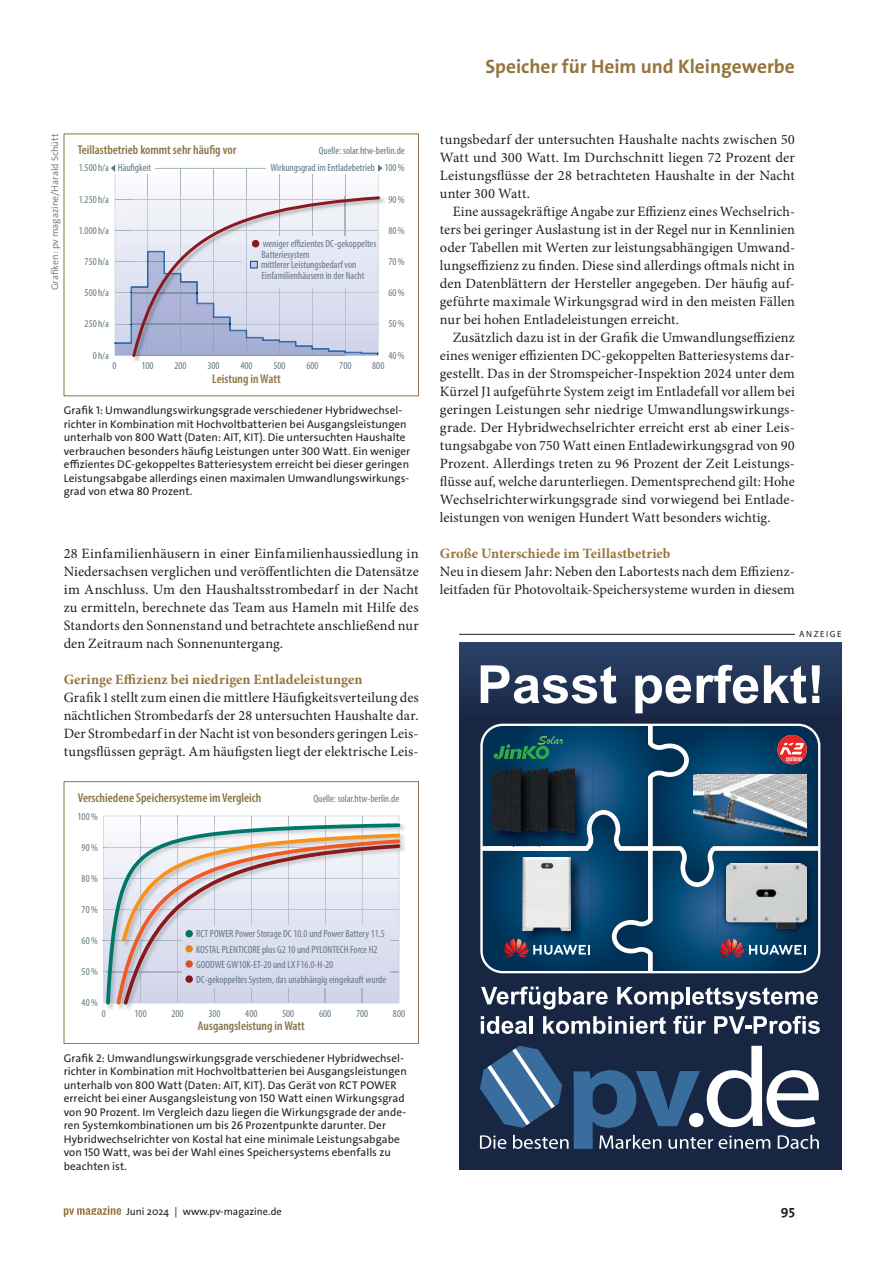
<style>
.page{position:relative;width:893px;height:1263px;background:#fff}
.page>*{position:absolute;margin:0;border:0;box-sizing:border-box;transform-origin:0 0}
.t1{font:700 19.5px "The Sans Os F";color:#95753d}
.t2{font:14.25px/18px "Minion Pro";letter-spacing:.005em;color:#231f20;text-align:justify}
.t3{font:700 14.25px "Minion Pro";letter-spacing:.005em;color:#95753d}
.t4{font:700 13.5px "The Sans Os F";color:#231f20}
.t5{font:600 condensed 12.9px "Myriad Pro";color:#8c7546}
.t6{font:600 condensed 12.75px "Myriad Pro";color:#8c7546}
.t7{font:11.25px/13.5px "The Sans Os F";letter-spacing:.005em;color:#231f20}
.t8{font:condensed 10.5px/15.1px "Myriad Pro";color:#647883}
.t9{font:10.5px "The Sans Os F";color:#231f20}
.t10{font:9.75px "The Sans Os F";color:#808285}
.t11{font:9px "Myriad Pro";letter-spacing:.17em;color:#231f20}
.s1{font-size:12.75px}
</style>
<div class="page">
<hr style="left:459px;top:634px;width:336px;height:1px;background:#231f20">
<div style="left:459px;top:669px;width:383px;height:501px;background:#172642"></div>
<div style="left:459px;top:643px;width:383px;height:80px;background:linear-gradient(to bottom,#2b436a,#182642)"></div>
<svg style="left:481px;top:665px;width:135px;height:39px"></svg>
<svg style="left:635px;top:675px;width:56px;height:38px"></svg>
<svg style="left:697px;top:665px;width:61px;height:39px"></svg>
<svg style="left:764px;top:665px;width:42px;height:39px"></svg>
<svg style="left:812px;top:665px;width:8px;height:38px"></svg>
<svg style="left:480px;top:1046px;width:339px;height:103px"></svg>
<svg style="left:481px;top:987px;width:127px;height:23px"></svg>
<svg style="left:617px;top:987px;width:67px;height:22px"></svg>
<hr style="left:686px;top:987px;width:4px;height:17px;background:#fff">
<svg style="left:692px;top:987px;width:126px;height:23px"></svg>
<svg style="left:481px;top:1016px;width:46px;height:18px"></svg>
<hr style="left:530px;top:1016px;width:3px;height:18px;background:#fff">
<svg style="left:543px;top:1016px;width:123px;height:18px"></svg>
<svg style="left:673px;top:1016px;width:33px;height:18px"></svg>
<svg style="left:714px;top:1016px;width:106px;height:18px"></svg>
<svg style="left:480px;top:724px;width:340px;height:249px;background:#dbdde1"></svg>
<svg style="left:483px;top:726px;width:335px;height:245px;background:#2f5976"></svg>
<img style="left:717px;top:856px;width:99px;height:81px">
<img style="left:726px;top:863px;width:80px;height:65px">
<svg style="left:64px;top:1206px;width:57px;height:11px"></svg>
<div style="left:64px;top:781px;width:355px;height:263px;border:1px solid #8c7546"></div>
<svg style="left:103px;top:816px;width:296px;height:187px"></svg>
<hr style="left:251px;top:816px;width:1px;height:109px;background:#a7b6bf">
<hr style="left:288px;top:816px;width:1px;height:109px;background:#a7b6bf">
<hr style="left:325px;top:816px;width:1px;height:109px;background:#a7b6bf">
<hr style="left:362px;top:816px;width:1px;height:109px;background:#a7b6bf">
<hr style="left:214px;top:816px;width:1px;height:109px;background:#a7b6bf">
<svg style="left:104px;top:821px;width:298px;height:186px;background:#d7d4db"></svg>
<hr style="left:181px;top:168px;width:1px;height:187px;background:#a7b6bf">
<hr style="left:155px;top:168px;width:111px;height:1px;background:#a7b6bf">
<hr style="left:246px;top:168px;width:1px;height:188px;background:#a7b6bf">
<hr style="left:279px;top:174px;width:1px;height:62px;background:#a7b6bf">
<hr style="left:312px;top:174px;width:1px;height:62px;background:#a7b6bf">
<hr style="left:345px;top:174px;width:1px;height:62px;background:#a7b6bf">
<hr style="left:213px;top:168px;width:1px;height:188px;background:#a7b6bf">
<svg style="left:114px;top:193px;width:268px;height:166px;background:#d2d4e4"></svg>
<div style="left:252px;top:240px;width:7px;height:7px;background:#89191c;border-radius:50%"></div>
<div style="left:251px;top:261px;width:6px;height:7px;background:#c2c8e3"></div>
<div style="left:250px;top:261px;width:8px;height:7px;border:1px solid #004c98"></div>
<svg style="left:378px;top:164px;width:4px;height:8px"></svg>
<svg style="left:111px;top:164px;width:4px;height:8px"></svg>
<h1 class="t1" style="left:485px;top:58px;width:311px">Speicher für Heim und Kleingewerbe</h1>
<p class="t10" style="left:51px;top:290px;width:158px;rotate:-90deg">Grafiken: pv magazine/Harald Schütt</p>
<p class="t5" style="left:78px;top:145px;width:160px"><span class="s1">Teillastbe</span>trieb kommt sehr häufig vor</p>
<p class="t8" style="left:319px;top:144px;width:87px">Quelle: solar.htw-berlin.de</p>
<p class="t8" style="left:79px;top:161px;width:32px">1.500 h/a</p>
<p class="t8" style="left:79px;top:192px;width:32px">1.250 h/a</p>
<p class="t8" style="left:79px;top:223px;width:32px">1.000 h/a</p>
<p class="t8" style="left:85px;top:255px;width:26px">750 h/a</p>
<p class="t8" style="left:85px;top:286px;width:26px">500 h/a</p>
<p class="t8" style="left:85px;top:317px;width:26px">250 h/a</p>
<p class="t8" style="left:93px;top:348px;width:18px">0 h/a</p>
<p class="t8" style="left:118px;top:161px;width:35px">Häufigkeit</p>
<p class="t8" style="left:271px;top:161px;width:136px">Wirkungsgrad im Entladebetrieb 100 %</p>
<p class="t8" style="left:388px;top:192px;width:18px">90 %</p>
<p class="t8" style="left:388px;top:223px;width:18px">80 %</p>
<p class="t8" style="left:388px;top:255px;width:18px">70 %</p>
<p class="t8" style="left:388px;top:286px;width:18px">60 %</p>
<p class="t8" style="left:388px;top:317px;width:18px">50 %</p>
<p class="t8" style="left:388px;top:348px;width:18px">40 %</p>
<p class="t8" style="left:261px;top:239px;width:117px;line-height:10.5px">weniger effizientes DC-gekoppeltes<br>Batteriesystem<br>mittlerer Leistungsbedarf von<br>Einfamilienhäusern in der Nacht</p>
<p class="t8" style="left:113px;top:359px;width:6px">0</p>
<p class="t8" style="left:273px;top:359px;width:14px">500</p>
<p class="t8" style="left:142px;top:359px;width:14px">100</p>
<p class="t8" style="left:174px;top:359px;width:14px">200</p>
<p class="t8" style="left:306px;top:359px;width:14px">600</p>
<p class="t8" style="left:207px;top:359px;width:14px">300</p>
<p class="t8" style="left:339px;top:359px;width:14px">700</p>
<p class="t8" style="left:240px;top:359px;width:14px">400</p>
<p class="t6" style="left:212px;top:373px;width:70px">Leistung in Watt</p>
<p class="t8" style="left:372px;top:359px;width:14px">800</p>
<p class="t7" style="left:64px;top:404px;width:348px">Grafik 1: Umwandlungswirkungsgrade verschiedener Hybridwechsel&shy;richter in Kombination mit Hochvoltbatterien bei Ausgangsleistungen unterhalb von 800 Watt (Daten: AIT, KIT). Die untersuchten Haushalte verbrauchen besonders häufig Leistungen unter 300 Watt. Ein weniger effizientes DC-gekoppeltes Batteriesystem erreicht bei dieser geringen Leistungsabgabe allerdings einen maximalen Umwandlungswirkungs&shy;grad von etwa 80 Prozent.</p>
<p class="t2" style="left:64px;top:546px;width:356px">28 Einfamilienhäusern in einer Einfamilienhaussiedlung in Niedersachsen verglichen und veröffentlichten die Datensätze im Anschluss. Um den Haushaltsstrombedarf in der Nacht zu ermitteln, berechnete das Team aus Hameln mit Hilfe des Standorts den Sonnenstand und betrachtete anschließend nur den Zeitraum nach Sonnenuntergang.</p>
<p class="t3" style="left:64px;top:674px;width:300px">Geringe Effizienz bei niedrigen Entladeleistungen</p>
<p class="t2" style="left:64px;top:690px;width:356px">Grafik 1 stellt zum einen die mittlere Häufigkeitsverteilung des nächtlichen Strombedarfs der 28 untersuchten Haushalte dar.<br>Der Strombedarf in der Nacht ist von besonders geringen Leis&shy;tungsflüssen geprägt. Am häufigsten liegt der elektrische Leis-</p>
<p class="t5" style="left:78px;top:793px;width:185px">Verschiedene Speichersysteme im Vergleich</p>
<p class="t8" style="left:78px;top:809px;width:22px">100 %</p>
<p class="t8" style="left:82px;top:840px;width:18px">90 %</p>
<p class="t8" style="left:82px;top:871px;width:18px">80 %</p>
<p class="t8" style="left:82px;top:903px;width:18px">70 %</p>
<p class="t8" style="left:82px;top:934px;width:18px">60 %</p>
<p class="t8" style="left:82px;top:965px;width:18px">50 %</p>
<p class="t8" style="left:82px;top:996px;width:18px">40 %</p>
<p class="t6" style="left:198px;top:1021px;width:108px">Ausgangsleistung in Watt</p>
<p class="t8" style="left:313px;top:792px;width:87px">Quelle: solar.htw-berlin.de</p>
<p class="t8" style="left:196px;top:927px;width:191px">RCT POWER Power Storage DC 10.0 und Power Battery 11.5<br>KOSTAL PLENTICORE plus G2 10 und PYLONTECH Force H2<br>GOODWE GW10K-ET-20 und LX F16.0-H-20<br>DC-gekoppeltes System, das unabhängig eingekauft wurde</p>
<p class="t8" style="left:102px;top:1006px;width:6px">0</p>
<p class="t8" style="left:282px;top:1006px;width:14px">500</p>
<p class="t8" style="left:135px;top:1006px;width:14px">100</p>
<p class="t8" style="left:171px;top:1006px;width:14px">200</p>
<p class="t8" style="left:319px;top:1006px;width:14px">600</p>
<p class="t8" style="left:208px;top:1006px;width:14px">300</p>
<p class="t8" style="left:356px;top:1006px;width:14px">700</p>
<p class="t8" style="left:245px;top:1006px;width:14px">400</p>
<p class="t8" style="left:393px;top:1006px;width:14px">800</p>
<p class="t7" style="left:64px;top:1052px;width:344px">Grafik 2: Umwandlungswirkungsgrade verschiedener Hybridwechsel&shy;richter in Kombination mit Hochvoltbatterien bei Ausgangs leistungen unterhalb von 800 Watt (Daten: AIT, KIT). Das Gerät von RCT POWER erreicht bei einer Ausgangsleistung von 150 Watt einen Wirkungsgrad von 90 Prozent. Im Vergleich dazu liegen die Wirkungsgrade der ande&shy;ren Systemkombinationen um bis 26 Prozentpunkte darunter. Der<br>Hy bridwechselrichter von Kostal hat eine minimale Leistungsabgabe von 150 Watt, was bei der Wahl eines Speichersystems ebenfalls zu beachten ist.</p>
<p class="t2" style="left:440px;top:132px;width:356px">tungsbedarf der untersuchten Haushalte nachts zwischen 50<br>Watt und 300 Watt. Im Durchschnitt liegen 72 Prozent der Leistungsflüsse der 28 betrachteten Haushalte in der Nacht unter 300 Watt.</p>
<p class="t2" style="left:440px;top:204px;width:357px;text-indent:13px">Eine aussagekräftige Angabe zur Effizienz eines Wechselrich&shy;ters bei geringer Auslastung ist in der Regel nur in Kennlinien oder Tabellen mit Werten zur leistungsabhängigen Umwand&shy;lungseffizienz zu finden. Diese sind allerdings oftmals nicht in den Datenblättern der Hersteller angegeben. Der häufig auf&shy;geführte maximale Wirkungsgrad wird in den meisten Fällen nur bei hohen Entladeleistungen erreicht.</p>
<p class="t2" style="left:440px;top:330px;width:356px;text-indent:13px">Zusätzlich dazu ist in der Grafik die Umwandlungseffizienz eines weniger effizienten DC-gekoppelten Batteriesystems dar&shy;gestellt. Das in der Stromspeicher-Inspektion 2024 unter dem Kürzel J1 aufgeführte System zeigt im Entladefall vor allem bei geringen Leistungen sehr niedrige Umwandlungswirkungs&shy;grade. Der Hybridwechselrichter erreicht erst ab einer Leis&shy;tungsabgabe von 750 Watt einen Entladewirkungsgrad von 90<br>Prozent. Allerdings treten zu 96 Prozent der Zeit Leistungs&shy;flüsse auf, welche darunterliegen. Dementsprechend gilt: Hohe Wechselrichterwirkungsgrade sind vorwiegend bei Entlade&shy;leistungen von wenigen Hundert Watt besonders wichtig.</p>
<p class="t3" style="left:440px;top:548px;width:232px">Große Unterschiede im Teillastbetrieb</p>
<p class="t2" style="left:440px;top:564px;width:356px">Neu in diesem Jahr: Neben den Labortests nach dem Effizienz&shy;leitfaden für Photovoltaik-Speichersysteme wurden in diesem</p>
<p class="t11" style="left:799px;top:628px;width:44px">ANZEIGE</p>
<p class="t9" style="left:126px;top:1207px;width:157px">Juni 2024 | www.pv-magazine.de</p>
<p class="t4" style="left:781px;top:1204px;width:16px">95</p>
</div>
